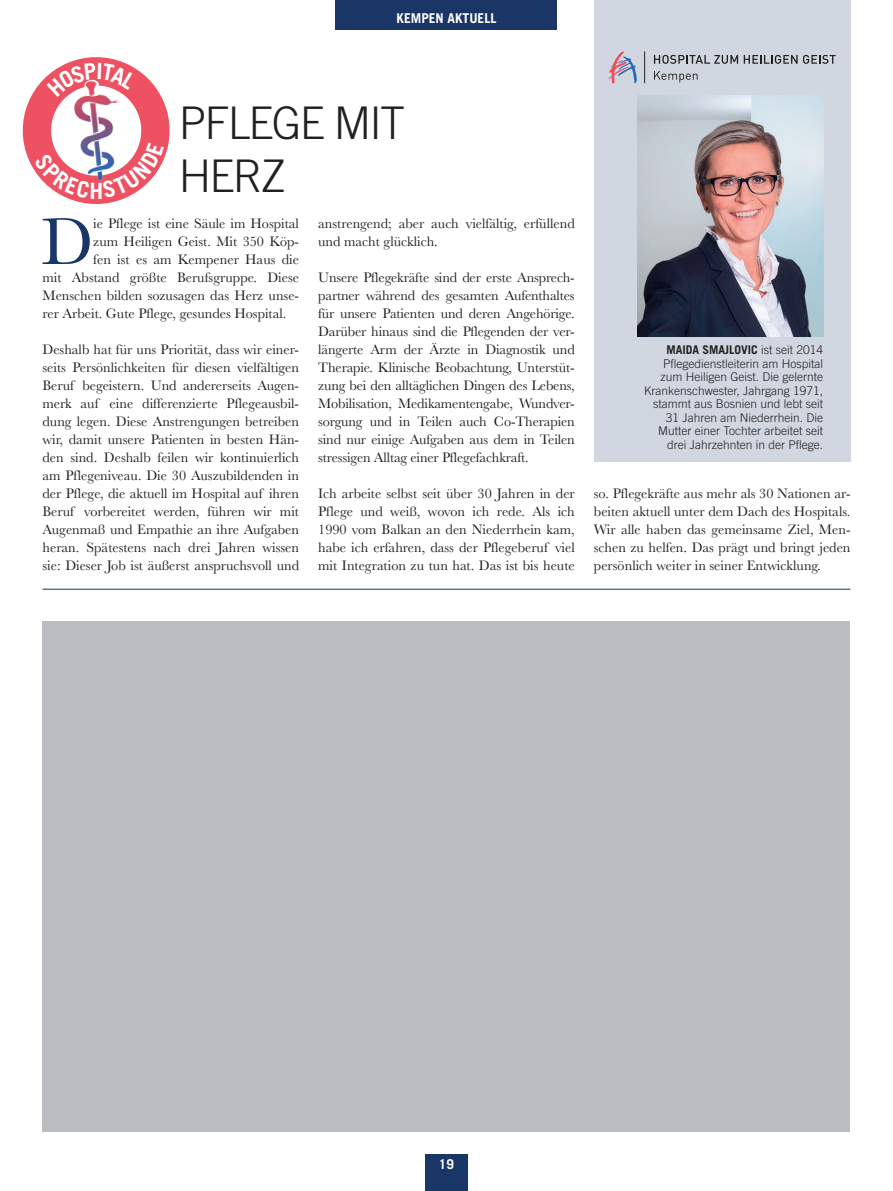
<style>
.page{position:relative;width:893px;height:1191px;background:#fff}
.page>*{position:absolute;margin:0;border:0;box-sizing:border-box;transform-origin:0 0}
.t1{font:68.55px "Baskerville";color:#193667}
.t2{font:300 45px/52.5px "Trade Gothic LT";letter-spacing:-.04em;color:#231f20}
.t3{font:700 22.5px "Trade Gothic LT";color:#fff}
.t4{font:14.25px/18px "Baskerville";color:#231f20;text-align:justify}
.t5{font:700 13.5px "Trade Gothic LT";color:#fff}
.t6{font:300 12px/13.5px "Trade Gothic LT";color:#231f20;text-align:right}
.s1{font-weight:700}
</style>
<div class="page">
<div style="left:594px;top:0;width:256px;height:462px;background:#d1d7e1"></div>
<img style="left:637px;top:96px;width:187px;height:241px">
<svg style="left:609px;top:51px;width:28px;height:32px"></svg>
<hr style="left:644px;top:51px;width:1px;height:32px;background:#231f20">
<svg style="left:654px;top:55px;width:84px;height:9px"></svg>
<svg style="left:744px;top:55px;width:92px;height:9px"></svg>
<svg style="left:654px;top:71px;width:44px;height:11px"></svg>
<div style="left:43px;top:621px;width:807px;height:510px;background:#bcbdc0"></div>
<hr style="left:43px;top:589px;width:807px;height:1px;background:#193667">
<div style="left:336px;top:0;width:221px;height:30px;background:#193667"></div>
<div style="left:425px;top:1154px;width:43px;height:37px;background:#193667"></div>
<svg style="left:22px;top:57px;width:148px;height:147px"></svg>
<h3 class="t3" style="left:89px;top:177px;width:15px">H</h3>
<p class="t5" style="left:397px;top:10px;width:101px">KEMPEN AKTUELL</p>
<h2 class="t2" style="left:179px;top:97px;width:228px">PFLEGE MIT<br>HERZ</h2>
<h1 class="t1" style="left:41px;top:198px;width:54px">D</h1>
<p class="t4" style="left:93px;top:215px;width:207px">ie Pflege ist eine Säule im Hospital</p>
<p class="t4" style="left:93px;top:233px;width:207px">zum Heiligen Geist. Mit 350 Köp-</p>
<p class="t4" style="left:93px;top:251px;width:207px">fen ist es am Kempener Haus die</p>
<p class="t4" style="left:43px;top:269px;width:258px">mit Abstand größte Berufsgruppe. Diese</p>
<p class="t4" style="left:43px;top:287px;width:258px">Menschen bilden sozusagen das Herz unse-</p>
<p class="t4" style="left:43px;top:304px;width:245px">rer Arbeit. Gute Pflege, gesundes Hospital.</p>
<p class="t4" style="left:43px;top:340px;width:258px">Deshalb hat für uns Priorität, dass wir einer&shy;seits Persönlichkeiten für diesen vielfältigen Beruf begeistern. Und andererseits Augen&shy;merk auf eine differenzierte Pflegeausbil&shy;dung legen. Diese Anstrengungen betreiben wir, damit unsere Patienten in besten Hän&shy;den sind. Deshalb feilen wir kontinuierlich am Pflegeniveau. Die 30 Auszubildenden in der Pflege, die aktuell im Hospital auf ihren Beruf vorbereitet werden, führen wir mit Augenmaß und Empathie an ihre Aufgaben heran. Spätestens nach drei Jahren wissen sie: Dieser Job ist äußerst anspruchsvoll und</p>
<p class="t4" style="left:318px;top:214px;width:258px">anstrengend; aber auch vielfältig, erfüllend und macht glücklich.</p>
<p class="t4" style="left:318px;top:268px;width:258px">Unsere Pflegekräfte sind der erste Ansprech&shy;partner während des gesamten Aufenthaltes für unsere Patienten und deren Angehörige.<br>Darüber hinaus sind die Pflegenden der ver&shy;längerte Arm der Ärzte in Diagnostik und Therapie. Klinische Beobachtung, Unterstüt&shy;zung bei den alltäglichen Dingen des Lebens, Mobilisation, Medikamentengabe, Wundver&shy;sorgung und in Teilen auch Co-Therapien sind nur einige Aufgaben aus dem in Teilen stressigen Alltag einer Pflegefachkraft.</p>
<p class="t4" style="left:318px;top:484px;width:258px">Ich arbeite selbst seit über 30 Jahren in der Pflege und weiß, wovon ich rede. Als ich 1990 vom Balkan an den Niederrhein kam, habe ich erfahren, dass der Pflegeberuf viel mit Integration zu tun hat. Das ist bis heute</p>
<p class="t4" style="left:594px;top:484px;width:258px">so. Pflegekräfte aus mehr als 30 Nationen ar&shy;beiten aktuell unter dem Dach des Hospitals.<br>Wir alle haben das gemeinsame Ziel, Men&shy;schen zu helfen. Das prägt und bringt jeden persönlich weiter in seiner Entwicklung.</p>
<p class="t6" style="left:644px;top:343px;width:181px"><span class="s1">MAIDA SMAJLOVIC</span> ist seit 2014<br>Pflegedienstleiterin am Hospital zum Heiligen Geist. Die gelernte<br>Krankenschwester, Jahrgang 1971, stammt aus Bosnien und lebt seit<br>31 Jahren am Niederrhein. Die<br>Mutter einer Tochter arbeitet seit drei Jahrzehnten in der Pflege.</p>
<p class="t5" style="left:439px;top:1155px;width:17px">19</p>
</div>
